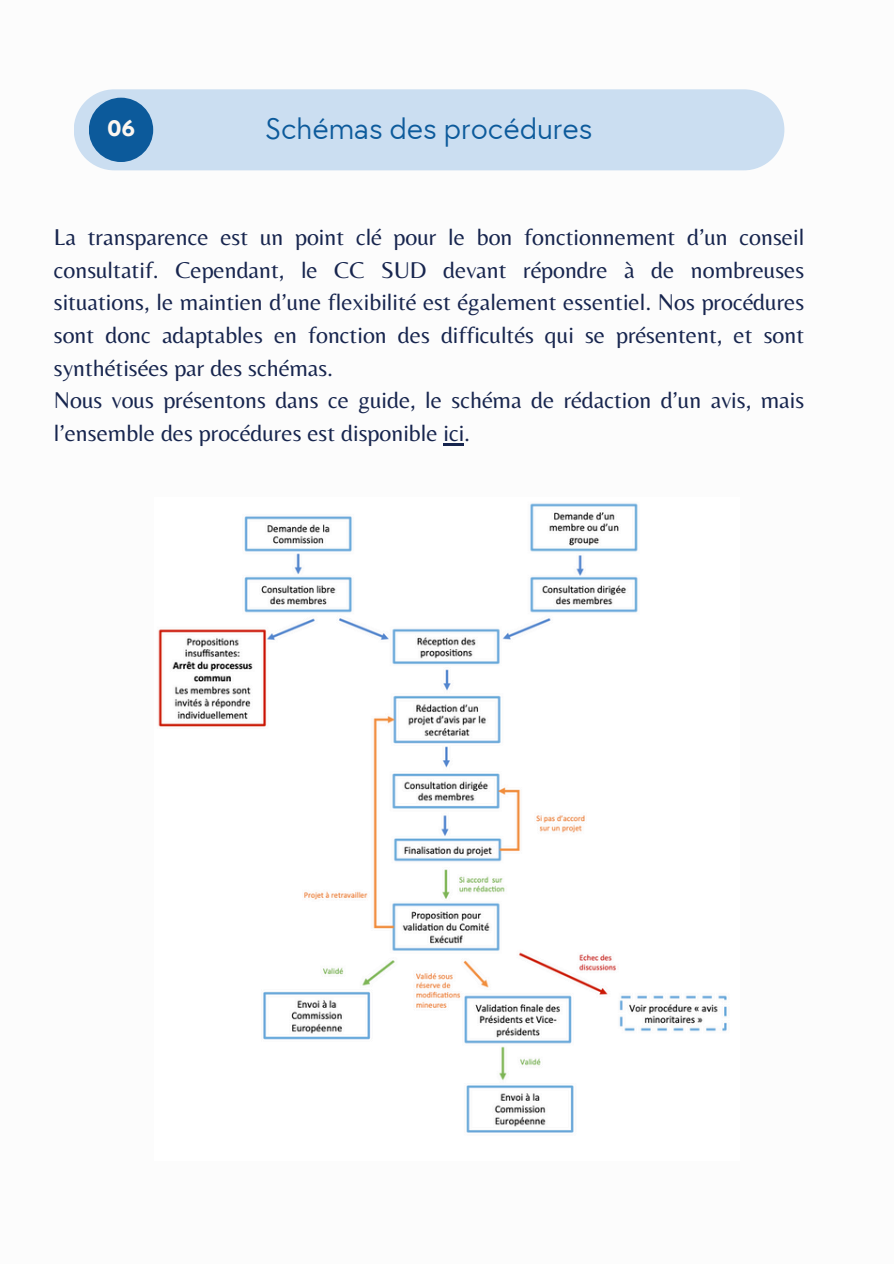
<style>
.page{position:relative;width:894px;height:1264px;background:#fff}
.page>*{position:absolute;margin:0;border:0;box-sizing:border-box;transform-origin:0 0}
.t1{font:30.75px "TT Chocolates";color:#0c5a9b}
.t2{font:23.85px/32.7px "Belleza";color:#17254e;text-align:justify}
.t3{font:700 23.25px "TT Chocolates";color:#fdf7f0}
</style>
<div class="page">
<div style="left:74px;top:89px;width:710px;height:81px;background:#cbdef1"></div>
<div style="left:89px;top:98px;width:64px;height:64px;background:#0c5a9b;border-radius:50%"></div>
<img style="left:158px;top:503px;width:569px;height:630px">
<hr style="left:443px;top:443px;width:21px;height:2px;background:#17254e">
<p class="t3" style="left:107px;top:115px;width:29px">06</p>
<h1 class="t1" style="left:265px;top:111px;width:328px">Schémas des procédures</h1>
<p class="t2" style="left:54px;top:220px;width:751px">La transparence est un point clé pour le bon fonctionnement d’un conseil consultatif. Cependant, le CC SUD devant répondre à de nombreuses situations, le maintien d’une flexibilité est également essentiel. Nos procédures sont donc adaptables en fonction des difficultés qui se présentent, et sont synthétisées par des schémas.</p>
<p class="t2" style="left:54px;top:383px;width:751px">Nous vous présentons dans ce guide, le schéma de rédaction d’un avis, mais l’ensemble des procédures est disponible ici.</p>
</div>
